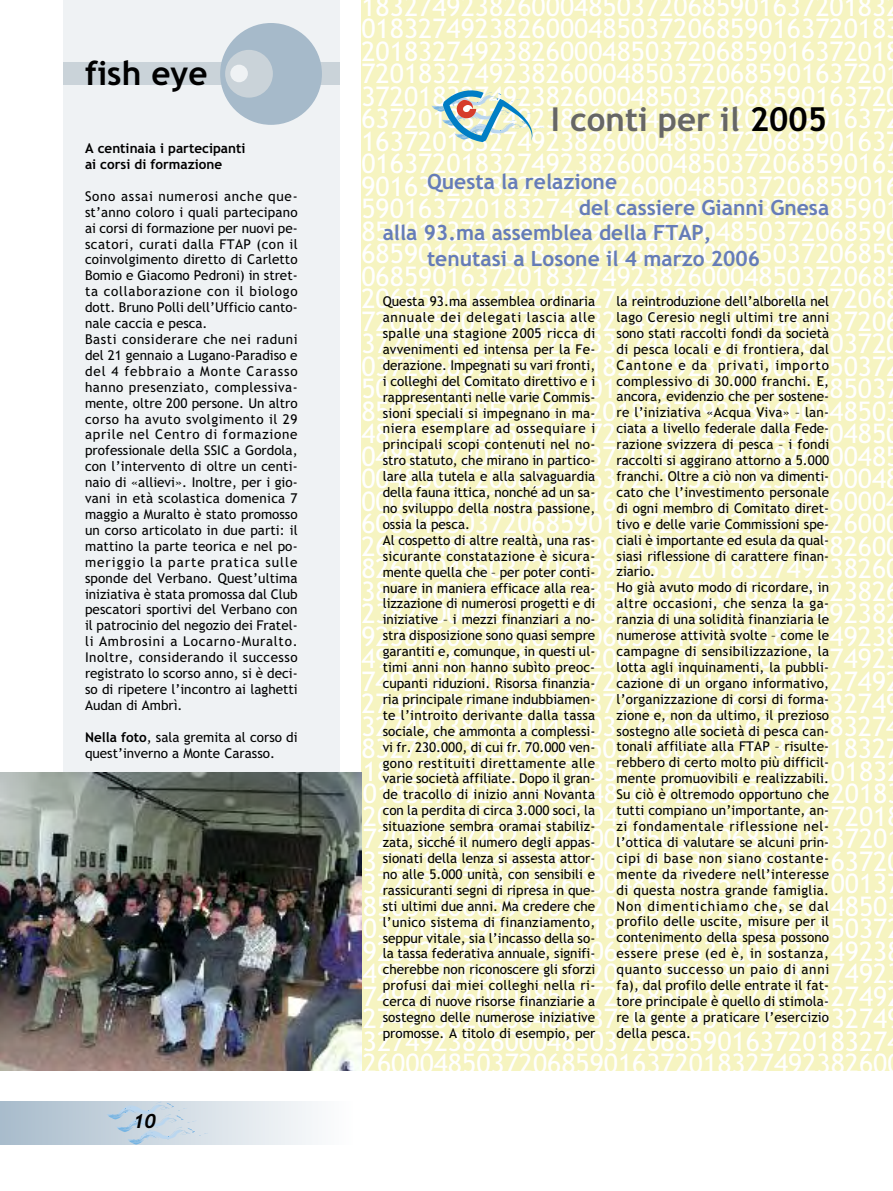
<style>
.page{position:relative;width:893px;height:1191px;background:#fff}
.page>*{position:absolute;margin:0;border:0;box-sizing:border-box;transform-origin:0 0}
.t1{font:700 33.3px "Trebuchet MS";color:#000}
.t2{font:700 33px "Trebuchet MS";color:#666}
.t3{font:27px/22.5px "Trebuchet MS";color:#fff}
.t4{font:700 21px "Trebuchet MS";color:#657cb8}
.t5{font:italic 700 19.5px "Trebuchet";color:#000}
.t6{font:13.5px/15.9px "Trebuchet MS";letter-spacing:.01em;color:#000}
.t7{font:700 13.5px/15.9px "Trebuchet MS";color:#000}
.s1{font-weight:700}
.s2{color:#000}
</style>
<div class="page">
<div style="left:361px;top:0;width:532px;height:1070px;background:#f6f4c1"></div>
<svg style="left:0;top:1101px;width:313px;height:43px;background:#ced9e2"></svg>
<svg style="left:106px;top:1101px;width:102px;height:43px;background:#c8d7e3"></svg>
<svg style="left:431px;top:90px;width:113px;height:52px"></svg>
<div style="left:64px;top:0;width:276px;height:1070px;background:#eff2f4"></div>
<div style="left:64px;top:63px;width:276px;height:22px;background:#cad3d9"></div>
<div style="left:220px;top:23px;width:102px;height:102px;background:#a6baca;border-radius:50%"></div>
<div style="left:225px;top:50px;width:48px;height:48px;background:#cad3d9;border-radius:50%"></div>
<div style="left:230px;top:65px;width:18px;height:17px;background:#eff2f4;border-radius:50%"></div>
<img style="left:0;top:772px;width:361px;height:298px">
<h1 class="t1" style="left:85px;top:54px;width:124px">fish eye</h1>
<p class="t7" style="left:85px;top:140px;width:162px">A centinaia i partecipanti ai corsi di formazione</p>
<p class="t6" style="left:85px;top:188px;width:214px">Sono assai numerosi anche que&shy;st’anno coloro i quali partecipano ai corsi di formazione per nuovi pe&shy;scatori, curati dalla FTAP (con il coinvolgimento diretto di Carletto Bomio e Giacomo Pedroni) in stret&shy;ta collaborazione con il biologo dott. Bruno Polli dell’Ufficio canto&shy;nale caccia e pesca.<br>Basti considerare che nei raduni del 21 gennaio a Lugano-Paradiso e del 4 febbraio a Monte Carasso hanno presenziato, complessiva&shy;mente, oltre 200 persone. Un altro corso ha avuto svolgimento il 29 aprile nel Centro di formazione professionale della SSIC a Gordola, con l’intervento di oltre un centi&shy;naio di «allievi». Inoltre, per i gio&shy;vani in età scolastica domenica 7 maggio a Muralto è stato promosso un corso articolato in due parti: il mattino la parte teorica e nel po&shy;meriggio la parte pratica sulle sponde del Verbano. Quest’ultima iniziativa è stata promossa dal Club pescatori sportivi del Verbano con il patrocinio del negozio dei Fratel&shy;li Ambrosini a Locarno-Muralto.<br>Inoltre, considerando il successo registrato lo scorso anno, si è deci&shy;so di ripetere l’incontro ai laghetti Audan di Ambrì.</p>
<p class="t6" style="left:85px;top:729px;width:214px"><span class="s1">Nella foto</span>, sala gremita al corso di quest’inverno a Monte Carasso.</p>
<h3 class="t5" style="left:133px;top:1110px;width:24px">10</h3>
<p class="t3" style="left:361px;top:-5px;width:540px">1832749238260004850372068590163720183<br>0183274923826000485037206859016372018<br>2018327492382600048503720685901637201<br>72018327492382600048503720685901637201<br>3720183274923826000485037206859016372<br>6372018327492382600048503720685901637<br>1637201832749238260004850372068590163<br>0163720183274923826000485037206859016<br>9016372018327492382600048503720685901<br>59016372018327492382600048503720685901<br>8590163720183274923826000485037206859<br>6859016372018327492382600048503720685<br>0685901637201832749238260004850372068<br>2068590163720183274923826000485037206<br>7206859016372018327492382600048503720<br>3720685901637201832749238260004850372<br>0372068590163720183274923826000485037<br>5037206859016372018327492382600048503<br>8503720685901637201832749238260004850<br>4850372068590163720183274923826000485<br>0485037206859016372018327492382600048<br>0048503720685901637201832749238260004<br>0004850372068590163720183274923826000<br>6000485037206859016372018327492382600<br>2600048503720685901637201832749238260<br>8260004850372068590163720183274923826<br>3826000485037206859016372018327492382<br>2382600048503720685901637201832749238<br>9238260004850372068590163720183274923<br>4923826000485037206859016372018327492<br>7492382600048503720685901637201832749<br>2749238260004850372068590163720183274<br>3274923826000485037206859016372018327<br>8327492382600048503720685901637201832<br>1832749238260004850372068590163720183<br>0183274923826000485037206859016372018<br>2018327492382600048503720685901637201<br>7201832749238260004850372068590163720<br>3720183274923826000485037206859016372<br>3721832749238260004850372530760670013<br>8503720685901637201832749238260004850<br>0372068590163720183274923826000485037<br>9238260004850372068590163720183274923<br>4923826000485037206859016372018327492<br>7492382600048503720685901637201832749<br>2749238260004850372068590163720183274<br>3274923826000485037206859016372018327<br>2600048503720685901637201832749238260</p>
<h2 class="t2" style="left:551px;top:100px;width:278px">I conti per il <span class="s2">2005</span></h2>
<h3 class="t4" style="left:427px;top:170px;width:192px">Questa la relazione</h3>
<h3 class="t4" style="left:579px;top:195px;width:252px">del cassiere Gianni Gnesa</h3>
<h3 class="t4" style="left:383px;top:221px;width:330px">alla 93.ma assemblea della FTAP,</h3>
<h3 class="t4" style="left:427px;top:246px;width:335px">tenutasi a Losone il 4 marzo 2006</h3>
<p class="t6" style="left:617px;top:293px;width:214px">la reintroduzione dell’alborella nel lago Ceresio negli ultimi tre anni sono stati raccolti fondi da società di pesca locali e di frontiera, dal Cantone e da privati, importo complessivo di 30.000 franchi. E, ancora, evidenzio che per sostene&shy;re l’iniziativa «Acqua Viva» – lan&shy;ciata a livello federale dalla Fede&shy;razione svizzera di pesca – i fondi raccolti si aggirano attorno a 5.000 franchi. Oltre a ciò non va dimenti&shy;cato che l’investimento personale di ogni membro di Comitato diret&shy;tivo e delle varie Commissioni spe&shy;ciali è importante ed esula da qual&shy;siasi riflessione di carattere finan&shy;ziario.<br>Ho già avuto modo di ricordare, in altre occasioni, che senza la ga&shy;ranzia di una solidità finanziaria le numerose attività svolte – come le campagne di sensibilizzazione, la lotta agli inquinamenti, la pubbli&shy;cazione di un organo informativo, l’organizzazione di corsi di forma&shy;zione e, non da ultimo, il prezioso sostegno alle società di pesca can&shy;tonali affiliate alla FTAP – risulte&shy;rebbero di certo molto più difficil&shy;mente promuovibili e realizzabili.<br>Su ciò è oltremodo opportuno che tutti compiano un’importante, an&shy;zi fondamentale riflessione nel&shy;l’ottica di valutare se alcuni prin&shy;cipi di base non siano costante&shy;mente da rivedere nell’interesse di questa nostra grande famiglia.<br>Non dimentichiamo che, se dal profilo delle uscite, misure per il contenimento della spesa possono essere prese (ed è, in sostanza, quanto successo un paio di anni fa), dal profilo delle entrate il fat&shy;tore principale è quello di stimola&shy;re la gente a praticare l’esercizio della pesca.</p>
<p class="t6" style="left:383px;top:293px;width:214px">Questa 93.ma assemblea ordinaria annuale dei delegati lascia alle spalle una stagione 2005 ricca di avvenimenti ed intensa per la Fe&shy;derazione. Impegnati su vari fronti, i colleghi del Comitato direttivo e i rappresentanti nelle varie Commis&shy;sioni speciali si impegnano in ma&shy;niera esemplare ad ossequiare i principali scopi contenuti nel no&shy;stro statuto, che mirano in partico&shy;lare alla tutela e alla salvaguardia della fauna ittica, nonché ad un sa&shy;no sviluppo della nostra passione, ossia la pesca.<br>Al cospetto di altre realtà, una ras&shy;sicurante constatazione è sicura&shy;mente quella che – per poter conti&shy;nuare in maniera efficace alla rea&shy;lizzazione di numerosi progetti e di iniziative – i mezzi finanziari a no&shy;stra disposizione sono quasi sempre garantiti e, comunque, in questi ul&shy;timi anni non hanno subìto preoc&shy;cupanti riduzioni. Risorsa finanzia&shy;ria principale rimane indubbiamen&shy;te l’introito derivante dalla tassa sociale, che ammonta a complessi&shy;vi fr. 230.000, di cui fr. 70.000 ven&shy;gono restituiti direttamente alle varie società affiliate. Dopo il gran&shy;de tracollo di inizio anni Novanta con la perdita di circa 3.000 soci, la situazione sembra oramai stabiliz&shy;zata, sicché il numero degli appas&shy;sionati della lenza si assesta attor&shy;no alle 5.000 unità, con sensibili e rassicuranti segni di ripresa in que&shy;sti ultimi due anni. Ma credere che l’unico sistema di finanziamento, seppur vitale, sia l’incasso della so&shy;la tassa federativa annuale, signifi&shy;cherebbe non riconoscere gli sforzi profusi dai miei colleghi nella ri&shy;cerca di nuove risorse finanziarie a sostegno delle numerose iniziative promosse. A titolo di esempio, per</p>
</div>
